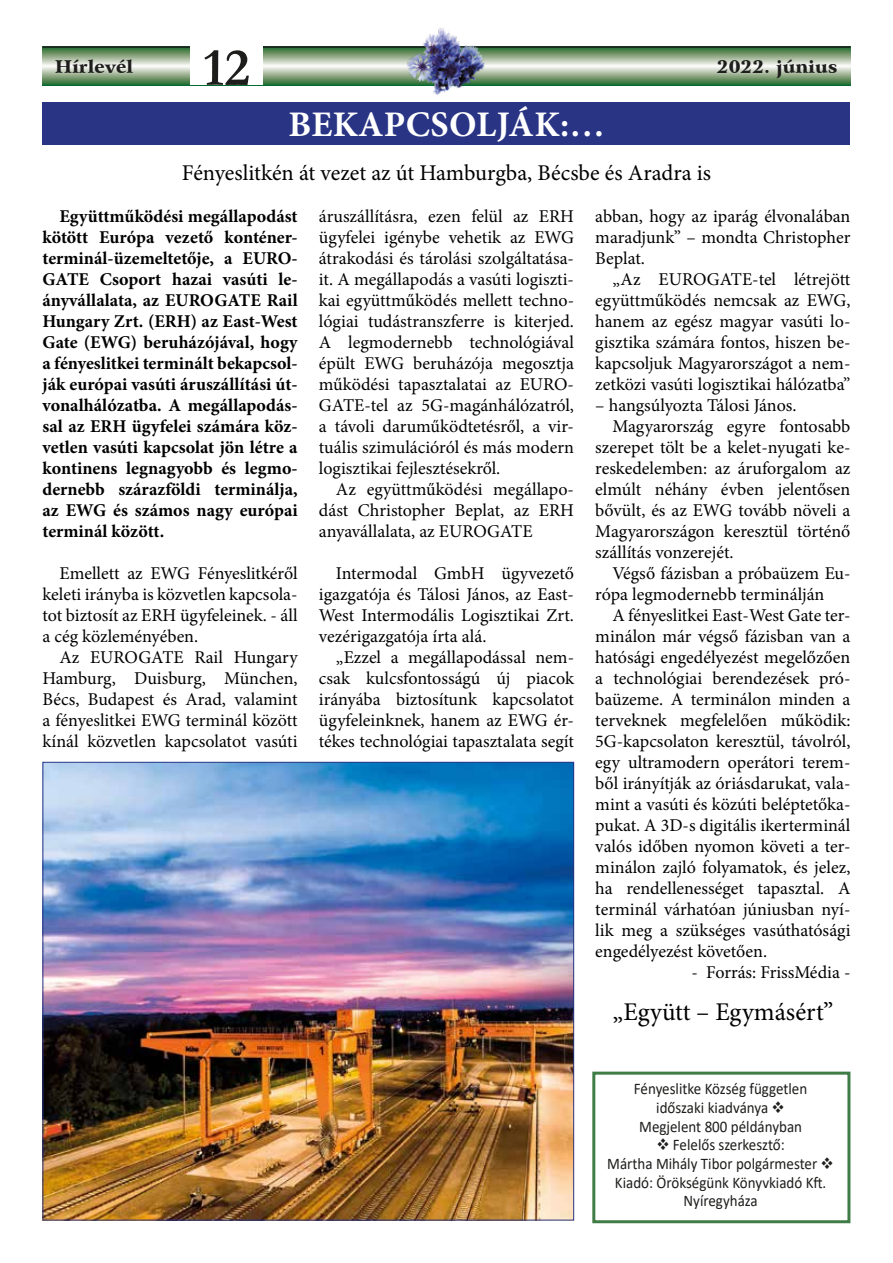
<style>
.page{position:relative;width:893px;height:1263px;background:#fff}
.page>*{position:absolute;margin:0;border:0;box-sizing:border-box;transform-origin:0 0}
.t1{font:700 54px "Garamond";color:#1d1d1b}
.t2{font:700 36px "Minion Pro";letter-spacing:.01em;color:#fff}
.t3{font:25.5px "Minion Pro";color:#000}
.t4{font:22.5px "Minion Pro";color:#000}
.t5{font:18px/21px "Minion Pro";color:#000;text-align:justify}
.t6{font:700 18px/21px "Minion Pro";color:#000;text-align:justify}
.t7{font:18px "Arrus Blk HU Normal";color:#1d1d1b}
.t8{font:16.2px/18.6px "Calibri";color:#1d1d1b;text-align:center;scale:.93 1}
</style>
<div class="page">
<svg style="left:43px;top:48px;width:807px;height:37px;background:#94b08f"></svg>
<hr style="left:43px;top:46px;width:807px;height:2px;background:#1d1d1b">
<div style="left:190px;top:38px;width:73px;height:47px;background:#fff"></div>
<img style="left:406px;top:27px;width:81px;height:68px">
<div style="left:592px;top:1071px;width:258px;height:152px;border:3px solid #407c45"></div>
<img style="left:45px;top:764px;width:527px;height:454px">
<div style="left:43px;top:102px;width:807px;height:43px;background:#293485"></div>
<h1 class="t1" style="left:203px;top:31px;width:48px">12</h1>
<p class="t7" style="left:55px;top:55px;width:79px">Hírlevél</p>
<p class="t7" style="left:717px;top:55px;width:122px">2022. június</p>
<h2 class="t2" style="left:288px;top:100px;width:318px">BEKAPCSOLJÁK:…</h2>
<p class="t4" style="left:182px;top:158px;width:531px">Fényeslitkén át vezet az út Hamburgba, Bécsbe és Aradra is</p>
<p class="t6" style="left:43px;top:206px;width:257px;text-indent:17px">Együttműködési megállapodást kötött Európa vezető konténer&shy;terminál-üzemeltetője, a EURO-GATE Csoport hazai vasúti le&shy;ányvállalata, az EUROGATE Rail Hungary Zrt. (ERH) az East-West Gate (EWG) beruházójával, hogy a fényeslitkei terminált bekapcsol&shy;ják európai vasúti áruszállítási út&shy;vonalhálózatba. A megállapodás&shy;sal az ERH ügyfelei számára köz&shy;vetlen vasúti kapcsolat jön létre a kontinens legnagyobb és legmo&shy;dernebb szárazföldi terminálja, az EWG és számos nagy európai terminál között.</p>
<p class="t5" style="left:43px;top:563px;width:257px;text-indent:17px">Emellett az EWG Fényeslitkéről keleti irányba is közvetlen kapcsola&shy;tot biztosít az ERH ügyfeleinek. - áll a cég közleményében.</p>
<p class="t5" style="left:43px;top:647px;width:257px;text-indent:17px">Az EUROGATE Rail Hungary Hamburg, Duisburg, München, Bécs, Budapest és Arad, valamint a fényeslitkei EWG terminál között kínál közvetlen kapcsolatot vasúti</p>
<p class="t5" style="left:319px;top:206px;width:257px">áruszállításra, ezen felül az ERH ügyfelei igénybe vehetik az EWG átrakodási és tárolási szolgáltatása&shy;it. A megállapodás a vasúti logiszti&shy;kai együttműködés mellett techno&shy;lógiai tudástranszferre is kiterjed.<br>A legmodernebb technológiával épült EWG beruházója megosztja működési tapasztalatai az EURO-GATE-tel az 5G-magánhálózatról, a távoli daruműködtetésről, a vir&shy;tuális szimulációról és más modern logisztikai fejlesztésekről.</p>
<p class="t5" style="left:319px;top:479px;width:257px;text-indent:17px">Az együttműködési megállapo&shy;dást Christopher Beplat, az ERH anyavállalata, az EUROGATE</p>
<p class="t5" style="left:319px;top:563px;width:257px;text-indent:17px">Intermodal GmbH ügyvezető igazgatója és Tálosi János, az East-West Intermodális Logisztikai Zrt. vezérigazgatója írta alá.</p>
<p class="t5" style="left:319px;top:647px;width:257px;text-indent:17px">„Ezzel a megállapodással nem&shy;csak kulcsfontosságú új piacok irányába biztosítunk kapcsolatot ügyfeleinknek, hanem az EWG ér&shy;tékes technológiai tapasztalata segít</p>
<p class="t5" style="left:595px;top:206px;width:257px">abban, hogy az iparág élvonalában maradjunk” – mondta Christopher Beplat.</p>
<p class="t5" style="left:595px;top:269px;width:257px;text-indent:17px">„Az EUROGATE-tel létrejött együttműködés nemcsak az EWG, hanem az egész magyar vasúti lo&shy;gisztika számára fontos, hiszen be&shy;kapcsoljuk Magyarországot a nem&shy;zetközi vasúti logisztikai hálózatba”</p>
<p class="t5" style="left:595px;top:395px;width:203px">– hangsúlyozta Tálosi János.</p>
<p class="t5" style="left:612px;top:416px;width:240px">Magyarország egyre fontosabb</p>
<p class="t5" style="left:595px;top:437px;width:257px">szerepet tölt be a kelet-nyugati ke-</p>
<p class="t5" style="left:595px;top:458px;width:257px">reskedelemben: az áruforgalom az</p>
<p class="t5" style="left:595px;top:479px;width:257px">elmúlt néhány évben jelentősen</p>
<p class="t5" style="left:595px;top:500px;width:257px">bővült, és az EWG tovább növeli a</p>
<p class="t5" style="left:595px;top:521px;width:257px">Magyarországon keresztül történő</p>
<p class="t5" style="left:595px;top:542px;width:140px">szállítás vonzerejét.</p>
<p class="t5" style="left:612px;top:563px;width:240px">Végső fázisban a próbaüzem Eu-</p>
<p class="t5" style="left:595px;top:584px;width:231px">rópa legmodernebb terminálján</p>
<p class="t5" style="left:612px;top:605px;width:240px">A fényeslitkei East-West Gate ter-</p>
<p class="t5" style="left:595px;top:626px;width:257px">minálon már végső fázisban van a</p>
<p class="t5" style="left:595px;top:647px;width:257px">hatósági engedélyezést megelőzően</p>
<p class="t5" style="left:595px;top:668px;width:257px">a technológiai berendezések pró-</p>
<p class="t5" style="left:595px;top:689px;width:257px">baüzeme. A terminálon minden a</p>
<p class="t5" style="left:595px;top:710px;width:257px">terveknek megfelelően működik:</p>
<p class="t5" style="left:595px;top:731px;width:257px">5G-kapcsolaton keresztül, távolról,</p>
<p class="t5" style="left:595px;top:752px;width:257px">egy ultramodern operátori terem-</p>
<p class="t5" style="left:595px;top:773px;width:257px">ből irányítják az óriásdarukat, vala-</p>
<p class="t5" style="left:595px;top:794px;width:257px">mint a vasúti és közúti beléptetőka-</p>
<p class="t5" style="left:595px;top:815px;width:257px">pukat. A 3D-s digitális ikerterminál</p>
<p class="t5" style="left:595px;top:836px;width:257px">valós időben nyomon követi a ter-</p>
<p class="t5" style="left:595px;top:857px;width:257px">minálon zajló folyamatok, és jelez,</p>
<p class="t5" style="left:595px;top:878px;width:257px">ha rendellenességet tapasztal. A</p>
<p class="t5" style="left:595px;top:899px;width:257px">terminál várhatóan júniusban nyí-</p>
<p class="t5" style="left:595px;top:920px;width:257px">lik meg a szükséges vasúthatósági</p>
<p class="t5" style="left:595px;top:941px;width:173px">engedélyezést követően.</p>
<p class="t5" style="left:692px;top:962px;width:160px">- Forrás: FrissMédia -</p>
<h3 class="t3" style="left:612px;top:995px;width:222px">„Együtt – Egymásért”</h3>
<p class="t8" style="left:634px;top:1079px;width:188px">Fényeslitke Község független időszaki kiadványa ❖<br>Megjelent 800 példányban</p>
<p class="t8" style="left:607px;top:1135px;width:245px">❖ Felelős szerkesztő:<br>Mártha Mihály Tibor polgármester ❖<br>Kiadó: Örökségünk Könyvkiadó Kft.<br>Nyíregyháza</p>
</div>
